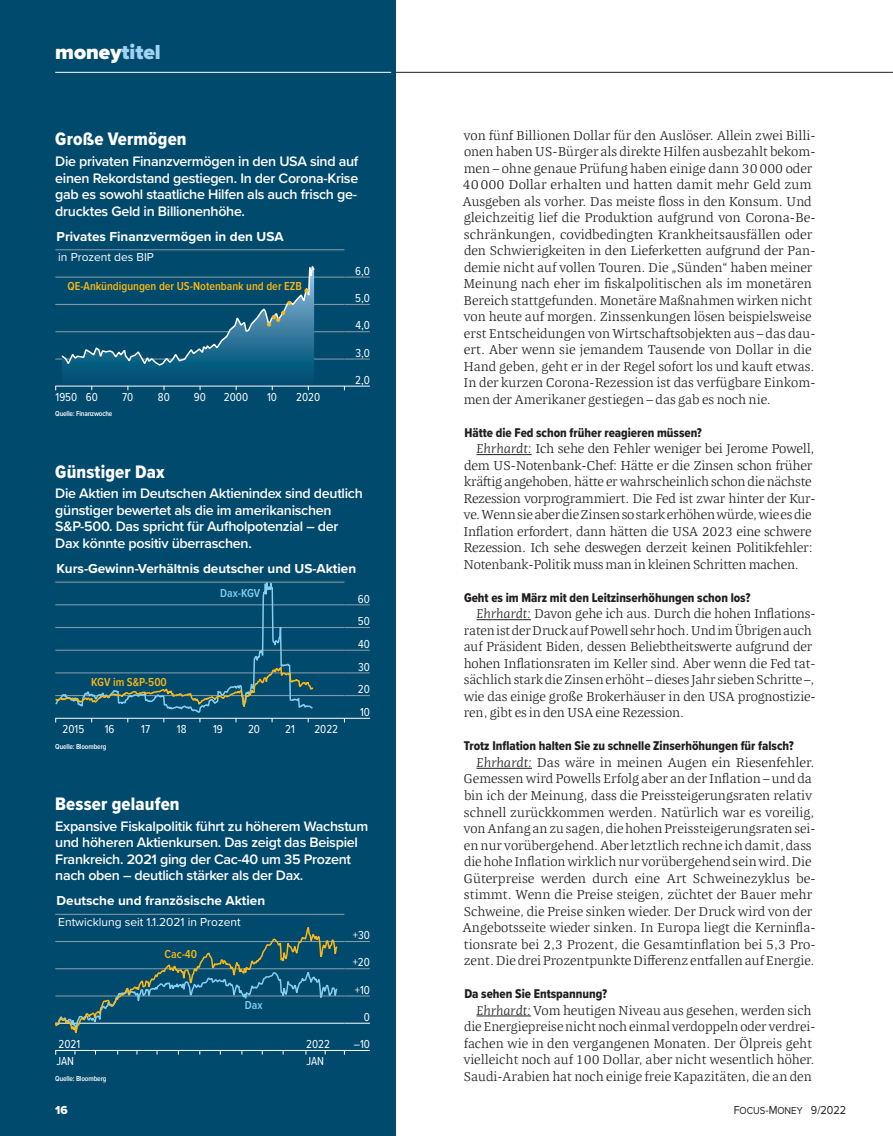
<style>
.page{position:relative;width:893px;height:1136px;background:#fff}
.page>*{position:absolute;margin:0;border:0;box-sizing:border-box;transform-origin:0 0}
.t1{font:900 21px "Proxima Nova";color:#fff}
.t2{font:18.75px "Proxima Nova Cond Extrabld";letter-spacing:.01em;color:#fff}
.t3{font:600 14.25px/16.5px "Proxima Nova";letter-spacing:-.02em;color:#fff}
.t4{font:700 13.5px "Proxima Nova";color:#fff}
.t5{font:300 13.2px/16.5px "Quador";color:#231f20}
.t6{font:13.2px "Proxima Nova Cond Extrabld";color:#231f20}
.t7{font:12px "Proxima Nova Cond";color:#fff}
.t8{font:600 12px "Proxima Nova Cond";color:#fcb814}
.t9{font:12px "Proxima Nova";color:#fff}
.t10{font:12px "Proxima Nova";color:#231f20;scale:.9 1}
.t11{font:600 12px "Proxima Nova Cond";color:#86ceed}
.t12{font:12px "Proxima Nova Extrabld";color:#fff}
.t13{font:600 7.5px "Proxima Nova Cond";letter-spacing:-.02em;color:#fff}
.s1{color:#9ed3f1}
.s2{font-style:italic}
.s3{font-size:10.5px}
</style>
<div class="page">
<hr style="left:55px;top:72px;width:838px;height:1px;background:#231f20">
<div style="left:0;top:0;width:395px;height:1135px;background:#004a6e"></div>
<hr style="left:55px;top:359px;width:289px;height:1px;background:#8c9faa">
<hr style="left:55px;top:331px;width:289px;height:1px;background:#8c9faa">
<hr style="left:55px;top:304px;width:289px;height:1px;background:#8c9faa">
<hr style="left:55px;top:277px;width:289px;height:1px;background:#8c9faa">
<hr style="left:55px;top:249px;width:289px;height:1px;background:#8c9faa">
<hr style="left:55px;top:385px;width:289px;height:1px;background:#fff">
<svg style="left:344px;top:359px;width:26px;height:1px"></svg>
<svg style="left:344px;top:331px;width:26px;height:1px"></svg>
<svg style="left:344px;top:385px;width:26px;height:5px"></svg>
<svg style="left:344px;top:304px;width:26px;height:1px"></svg>
<svg style="left:344px;top:277px;width:26px;height:1px"></svg>
<svg style="left:55px;top:250px;width:261px;height:140px"></svg>
<hr style="left:55px;top:695px;width:289px;height:1px;background:#8c9faa">
<hr style="left:55px;top:672px;width:289px;height:1px;background:#8c9faa">
<hr style="left:55px;top:649px;width:289px;height:1px;background:#8c9faa">
<hr style="left:55px;top:627px;width:289px;height:1px;background:#8c9faa">
<hr style="left:55px;top:604px;width:289px;height:1px;background:#8c9faa">
<hr style="left:55px;top:581px;width:289px;height:1px;background:#8c9faa">
<hr style="left:55px;top:717px;width:289px;height:1px;background:#fff">
<svg style="left:344px;top:695px;width:26px;height:1px"></svg>
<svg style="left:344px;top:672px;width:26px;height:1px"></svg>
<svg style="left:344px;top:717px;width:26px;height:5px"></svg>
<svg style="left:344px;top:649px;width:26px;height:1px"></svg>
<svg style="left:344px;top:627px;width:26px;height:1px"></svg>
<svg style="left:344px;top:604px;width:26px;height:1px"></svg>
<svg style="left:55px;top:581px;width:260px;height:141px"></svg>
<hr style="left:55px;top:913px;width:289px;height:1px;background:#8c9faa">
<hr style="left:55px;top:1049px;width:289px;height:1px;background:#fff">
<svg style="left:344px;top:1050px;width:26px;height:4px"></svg>
<svg style="left:55px;top:927px;width:315px;height:106px"></svg>
<hr style="left:55px;top:72px;width:336px;height:1px;background:#fff">
<hr style="left:476px;top:454px;width:56px;height:1px;background:#231f20">
<hr style="left:476px;top:619px;width:55px;height:1px;background:#231f20">
<hr style="left:476px;top:767px;width:56px;height:1px;background:#231f20">
<hr style="left:476px;top:1015px;width:55px;height:1px;background:#231f20">
<h1 class="t1" style="left:55px;top:36px;width:107px">money<span class="s1">titel</span></h1>
<h2 class="t2" style="left:55px;top:125px;width:133px">Große Vermögen</h2>
<p class="t3" style="left:55px;top:153px;width:305px;text-align:justify">Die privaten Finanzvermögen in den USA sind auf einen Rekordstand gestiegen. In der Corona-Krise gab es sowohl staatliche Hilfen als auch frisch ge&shy;drucktes Geld in Billionenhöhe.</p>
<p class="t4" style="left:57px;top:226px;width:228px">Privates Finanzvermögen in den USA</p>
<p class="t8" style="left:67px;top:277px;width:236px">QE-Ankündigungen der US-Notenbank und der EZB</p>
<p class="t9" style="left:58px;top:248px;width:97px">in Prozent des BIP</p>
<p class="t7" style="left:56px;top:387px;width:44px">1950 60</p>
<p class="t7" style="left:122px;top:387px;width:13px">70</p>
<p class="t7" style="left:158px;top:387px;width:13px">80</p>
<p class="t7" style="left:194px;top:387px;width:14px">90</p>
<p class="t7" style="left:224px;top:387px;width:26px">2000</p>
<p class="t7" style="left:267px;top:387px;width:11px">10</p>
<p class="t7" style="left:296px;top:387px;width:26px">2020</p>
<p class="t13" style="left:55px;top:408px;width:59px">Quelle: Finanzwoche</p>
<p class="t7" style="left:355px;top:262px;width:16px">6,0</p>
<p class="t7" style="left:355px;top:289px;width:16px">5,0</p>
<p class="t7" style="left:355px;top:316px;width:16px">4,0</p>
<p class="t7" style="left:355px;top:344px;width:16px">3,0</p>
<p class="t7" style="left:355px;top:371px;width:16px">2,0</p>
<h2 class="t2" style="left:55px;top:457px;width:111px">Günstiger Dax</h2>
<p class="t3" style="left:55px;top:485px;width:309px">Die Aktien im Deutschen Aktienindex sind deutlich günstiger bewertet als die im amerikanischen S&amp;P-500. Das spricht für Aufholpotenzial – der Dax könnte positiv überraschen.</p>
<p class="t4" style="left:57px;top:558px;width:301px">Kurs-Gewinn-Verhältnis deutscher und US-Aktien</p>
<p class="t8" style="left:91px;top:673px;width:77px">KGV im S&amp;P-500</p>
<p class="t11" style="left:220px;top:584px;width:42px">Dax-KGV</p>
<p class="t7" style="left:63px;top:719px;width:23px">2015</p>
<p class="t7" style="left:105px;top:719px;width:11px">16</p>
<p class="t7" style="left:141px;top:719px;width:10px">17</p>
<p class="t7" style="left:177px;top:719px;width:11px">18</p>
<p class="t7" style="left:213px;top:719px;width:11px">19</p>
<p class="t7" style="left:248px;top:719px;width:14px">20</p>
<p class="t7" style="left:285px;top:719px;width:11px">21</p>
<p class="t7" style="left:314px;top:719px;width:25px">2022</p>
<p class="t13" style="left:55px;top:740px;width:53px">Quelle: Bloomberg</p>
<p class="t7" style="left:358px;top:589px;width:14px">60</p>
<p class="t7" style="left:358px;top:612px;width:14px">50</p>
<p class="t7" style="left:358px;top:635px;width:13px">40</p>
<p class="t7" style="left:358px;top:657px;width:13px">30</p>
<p class="t7" style="left:358px;top:680px;width:14px">20</p>
<p class="t7" style="left:360px;top:703px;width:11px">10</p>
<h2 class="t2" style="left:55px;top:789px;width:126px">Besser gelaufen</h2>
<p class="t3" style="left:55px;top:817px;width:314px">Expansive Fiskalpolitik führt zu höherem Wachstum und höheren Aktienkursen. Das zeigt das Beispiel Frankreich. 2021 ging der Cac-40 um 35 Prozent nach oben – deutlich stärker als der Dax.</p>
<p class="t4" style="left:57px;top:890px;width:210px">Deutsche und französische Aktien</p>
<p class="t9" style="left:58px;top:912px;width:184px">Entwicklung seit 1.1.2021 in Prozent</p>
<p class="t8" style="left:165px;top:945px;width:34px">Cac-40</p>
<p class="t11" style="left:245px;top:996px;width:19px">Dax</p>
<p class="t7" style="left:353px;top:926px;width:19px">+30</p>
<p class="t7" style="left:353px;top:953px;width:19px">+20</p>
<p class="t7" style="left:355px;top:980px;width:17px">+10</p>
<p class="t7" style="left:364px;top:1007px;width:8px">0</p>
<p class="t7" style="left:58px;top:1035px;width:23px">2021</p>
<p class="t7" style="left:306px;top:1035px;width:25px">2022</p>
<p class="t7" style="left:354px;top:1035px;width:18px">–10</p>
<p class="t7" style="left:56px;top:1051px;width:19px">JAN</p>
<p class="t7" style="left:306px;top:1051px;width:19px">JAN</p>
<p class="t13" style="left:55px;top:1072px;width:53px">Quelle: Bloomberg</p>
<p class="t5" style="left:462px;top:126px;width:355px">von fünf Billionen Dollar für den Auslöser. Allein zwei Billi&shy;onen haben US-Bürger als direkte Hilfen ausbezahlt bekom&shy;men – ohne genaue Prüfung haben einige dann 30000 oder 40000 Dollar erhalten und hatten damit mehr Geld zum Ausgeben als vorher. Das meiste floss in den Konsum. Und gleichzeitig lief die Produktion aufgrund von Corona-Be&shy;schränkungen, covidbedingten Krankheitsausfällen oder den Schwierigkeiten in den Lieferketten aufgrund der Pan&shy;demie nicht auf vollen Touren. Die „Sünden“ haben meiner Meinung nach eher im fiskalpolitischen als im monetären Bereich stattgefunden. Monetäre Maßnahmen wirken nicht von heute auf morgen. Zinssenkungen lösen beispielsweise erst Entscheidungen von Wirtschaftsobjekten aus – das dau&shy;ert. Aber wenn sie jemandem Tausende von Dollar in die Hand geben, geht er in der Regel sofort los und kauft etwas.<br>In der kurzen Corona-Rezession ist das verfügbare Einkom&shy;men der Amerikaner gestiegen – das gab es noch nie.</p>
<p class="t6" style="left:464px;top:422px;width:239px">Hätte die Fed schon früher reagieren müssen?</p>
<p class="t5" style="left:463px;top:440px;width:354px;text-indent:13px"><span class="s2">Ehrhardt:</span> Ich sehe den Fehler weniger bei Jerome Powell, dem US-Notenbank-Chef: Hätte er die Zinsen schon früher kräftig angehoben, hätte er wahrscheinlich schon die nächste Rezession vorprogrammiert. Die Fed ist zwar hinter der Kur&shy;ve. Wenn sie aber die Zinsen so stark erhöhen würde, wie es die Inflation erfordert, dann hätten die USA 2023 eine schwere Rezession. Ich sehe deswegen derzeit keinen Politikfehler:<br>Notenbank-Politik muss man in kleinen Schritten machen.</p>
<p class="t6" style="left:464px;top:587px;width:288px">Geht es im März mit den Leitzinserhöhungen schon los?</p>
<p class="t5" style="left:464px;top:605px;width:353px;text-indent:13px"><span class="s2">Ehrhardt:</span> Davon gehe ich aus. Durch die hohen Inflations&shy;raten ist der Druck auf Powell sehr hoch. Und im Übrigen auch auf Präsident Biden, dessen Beliebtheitswerte aufgrund der hohen Inflationsraten im Keller sind. Aber wenn die Fed tat&shy;sächlich stark die Zinsen erhöht – dieses Jahr sieben Schritte –, wie das einige große Brokerhäuser in den USA prognostizie&shy;ren, gibt es in den USA eine Rezession.</p>
<p class="t6" style="left:464px;top:736px;width:331px">Trotz Inflation halten Sie zu schnelle Zinserhöhungen für falsch?</p>
<p class="t5" style="left:462px;top:753px;width:355px;text-indent:14px"><span class="s2">Ehrhardt:</span> Das wäre in meinen Augen ein Riesenfehler.<br>Gemessen wird Powells Erfolg aber an der Inflation – und da bin ich der Meinung, dass die Preissteigerungsraten relativ schnell zurückkommen werden. Natürlich war es voreilig, von Anfang an zu sagen, die hohen Preissteigerungsraten sei&shy;en nur vorübergehend. Aber letztlich rechne ich damit, dass die hohe Inflation wirklich nur vorübergehend sein wird. Die Güterpreise werden durch eine Art Schweinezyklus be&shy;stimmt. Wenn die Preise steigen, züchtet der Bauer mehr Schweine, die Preise sinken wieder. Der Druck wird von der Angebotsseite wieder sinken. In Europa liegt die Kerninfla&shy;tionsrate bei 2,3 Prozent, die Gesamtinflation bei 5,3 Pro&shy;zent. Die drei Prozentpunkte Differenz entfallen auf Energie.</p>
<p class="t6" style="left:464px;top:983px;width:144px">Da sehen Sie Entspannung?</p>
<p class="t5" style="left:463px;top:1001px;width:354px;text-indent:13px"><span class="s2">Ehrhardt:</span> Vom heutigen Niveau aus gesehen, werden sich die Energiepreise nicht noch einmal verdoppeln oder verdrei&shy;fachen wie in den vergangenen Monaten. Der Ölpreis geht vielleicht noch auf 100 Dollar, aber nicht wesentlich höher.<br>Saudi-Arabien hat noch einige freie Kapazitäten, die an den</p>
<p class="t12" style="left:55px;top:1100px;width:14px">16</p>
<p class="t10" style="left:734px;top:1100px;width:126px">F<span class="s3">OCUS</span>-M<span class="s3">ONEY</span> 9/2022</p>
</div>
